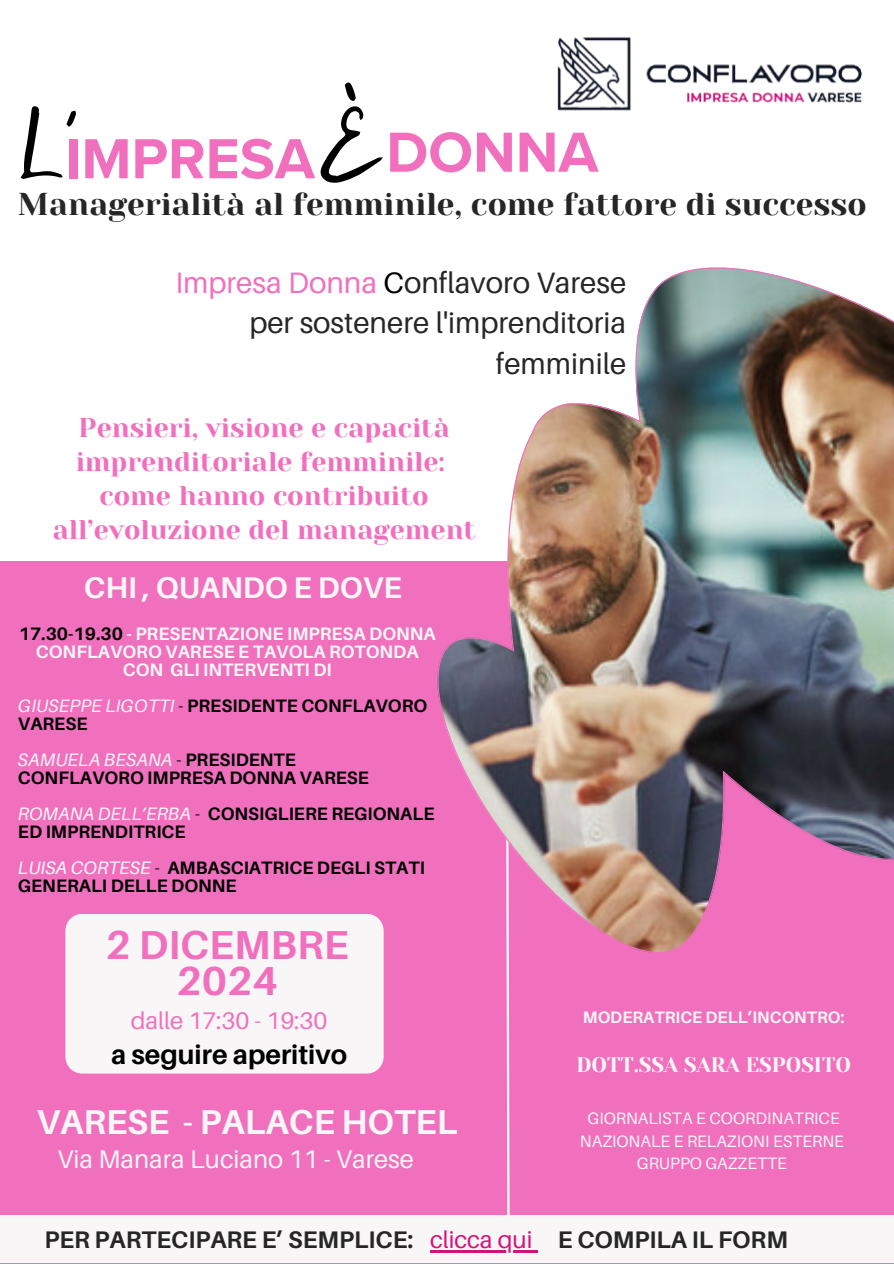
<style>
.page{position:relative;width:894px;height:1264px;background:#fff}
.page>*{position:absolute;margin:0;border:0;box-sizing:border-box;transform-origin:0 0}
.t1{font:94.5px "Hitch Hike";color:#000}
.t2{font:700 58.5px "Proxima Nova";color:#f170be}
.t3{font:700 40.5px/36px "Aileron";color:#f170be;text-align:center}
.t4{font:700 34.5px "Aileron";color:#f8f6f6}
.t5{font:31.5px "Yeseva One";color:#272626}
.t6{font:700 30px "Aileron";color:#f8f6f6}
.t7{font:29.55px/40.5px "Aileron";color:#272626;text-align:right}
.t8{font:27px/33.8px "Yeseva One";color:#f170be}
.t9{font:700 27px "Aileron";color:#000}
.t10{font:25.5px "Aileron";color:#f8f6f6}
.t11{font:700 24px "Aileron";color:#272626}
.t12{font:24px "Aileron";color:#f170be}
.t13{font:24px "Aileron";color:#d5117c}
.t14{font:21px "Yeseva One";color:#f8f6f6}
.t15{font:700 18px/18px "Aileron";color:#000}
.t16{font:700 18px/18px "Aileron";color:#f8f6f6;text-align:center}
.t17{font:italic 18px "Aileron";color:#f8f6f6}
.t18{font:16.5px/22.5px "Aileron";color:#f8f6f6;text-align:center}
.t19{font:700 16.5px "Aileron";color:#f8f6f6}
.s1{color:#f170be}
.s2{color:#000}
.s3{color:#fff}
.s4{font-weight:400;font-style:italic;color:#f8f6f6}
.s5{font-weight:400}
.s6{font-style:normal;color:#000}
.s7{font-weight:700;font-style:normal;color:#000}
.s8{font-weight:400;font-style:italic;color:#fff}
</style>
<div class="page">
<div style="left:0;top:0;width:893px;height:1263px;background:#f170be"></div>
<div style="left:0;top:0;width:893px;height:561px;background:#fff"></div>
<div style="left:0;top:1215px;width:893px;height:48px;background:#f8f6f6"></div>
<div style="left:65px;top:914px;width:318px;height:159px;background:#f8f6f6"></div>
<svg style="left:506px;top:952px;width:4px;height:263px"></svg>
<img style="left:437px;top:267px;width:456px;height:685px">
<img style="left:557px;top:37px;width:305px;height:74px">
<hr style="left:430px;top:1250px;width:102px;height:2px;background:#d5117c">
<p class="t1" style="left:323px;top:89px;width:55px">È</p>
<p class="t1" style="left:18px;top:89px;width:55px">L’</p>
<p class="t2" style="left:386px;top:118px;width:214px">DONNA</p>
<p class="t2" style="left:65px;top:124px;width:251px">IMPRESA</p>
<h2 class="t5" style="left:18px;top:186px;width:850px">Managerialità al femminile, come fattore di successo</h2>
<p class="t7" style="left:175px;top:261px;width:452px"><span class="s1">Impresa Donna</span> <span class="s2">C</span>onflavoro Varese per sostenere l'imprenditoria femminile</p>
<h2 class="t8" style="left:76px;top:411px;width:375px">Pensieri, visione e capacità imprenditoriale femminile:</h2>
<h5 class="t8" style="left:52px;top:479px;width:424px;text-align:center">come hanno contribuito all’evoluzione del management</h5>
<p class="t6" style="left:84px;top:569px;width:319px">CHI , QUANDO E DOVE</p>
<p class="t16" style="left:19px;top:624px;width:418px"><span class="s2">17.30-19.30</span> <span class="s3">-</span> PRESENTAZIONE IMPRESA DONNA<br>CONFLAVORO VARESE E TAVOLA ROTONDA<br>CON GLI INTERVENTI DI</p>
<p class="t15" style="left:18px;top:696px;width:410px"><span class="s4">GIUSEPPE LIGOTTI</span> <span class="s5">-</span> PRESIDENTE CONFLAVORO<br>VARESE</p>
<p class="t17" style="left:18px;top:749px;width:279px">SAMUELA BESANA <span class="s6">-</span> <span class="s7">PRESIDENTE</span></p>
<p class="t15" style="left:18px;top:768px;width:352px">CONFLAVORO IMPRESA DONNA VARESE</p>
<p class="t15" style="left:18px;top:804px;width:418px"><span class="s4">ROMANA DELL’ERBA</span> <span class="s5">-</span> CONSIGLIERE REGIONALE<br>ED IMPRENDITRICE</p>
<p class="t15" style="left:18px;top:858px;width:408px"><span class="s8">LUISA CORTESE</span> <span class="s5">-</span> AMBASCIATRICE DEGLI STATI<br>GENERALI DELLE DONNE</p>
<p class="t3" style="left:106px;top:926px;width:244px">2 DICEMBRE<br>2024</p>
<p class="t12" style="left:131px;top:1005px;width:198px">dalle 17:30 - 19:30</p>
<h3 class="t9" style="left:111px;top:1037px;width:237px">a seguire aperitivo</h3>
<h6 class="t4" style="left:36px;top:1100px;width:422px">VARESE - PALACE HOTEL</h6>
<p class="t10" style="left:57px;top:1142px;width:358px">Via Manara Luciano 11 - Varese</p>
<p class="t19" style="left:582px;top:1006px;width:263px">MODERATRICE DELL’INCONTRO:</p>
<p class="t14" style="left:576px;top:1052px;width:276px">DOTT.SSA SARA ESPOSITO</p>
<p class="t18" style="left:580px;top:1106px;width:265px">GIORNALISTA E COORDINATRICE<br>NAZIONALE E RELAZIONI ESTERNE</p>
<p class="t18" style="left:636px;top:1151px;width:151px">GRUPPO GAZZETTE</p>
<p class="t11" style="left:44px;top:1224px;width:370px">PER PARTECIPARE E’ SEMPLICE:</p>
<p class="t11" style="left:557px;top:1224px;width:231px">E COMPILA IL FORM</p>
<p class="t13" style="left:430px;top:1224px;width:104px">clicca qui</p>
</div>
